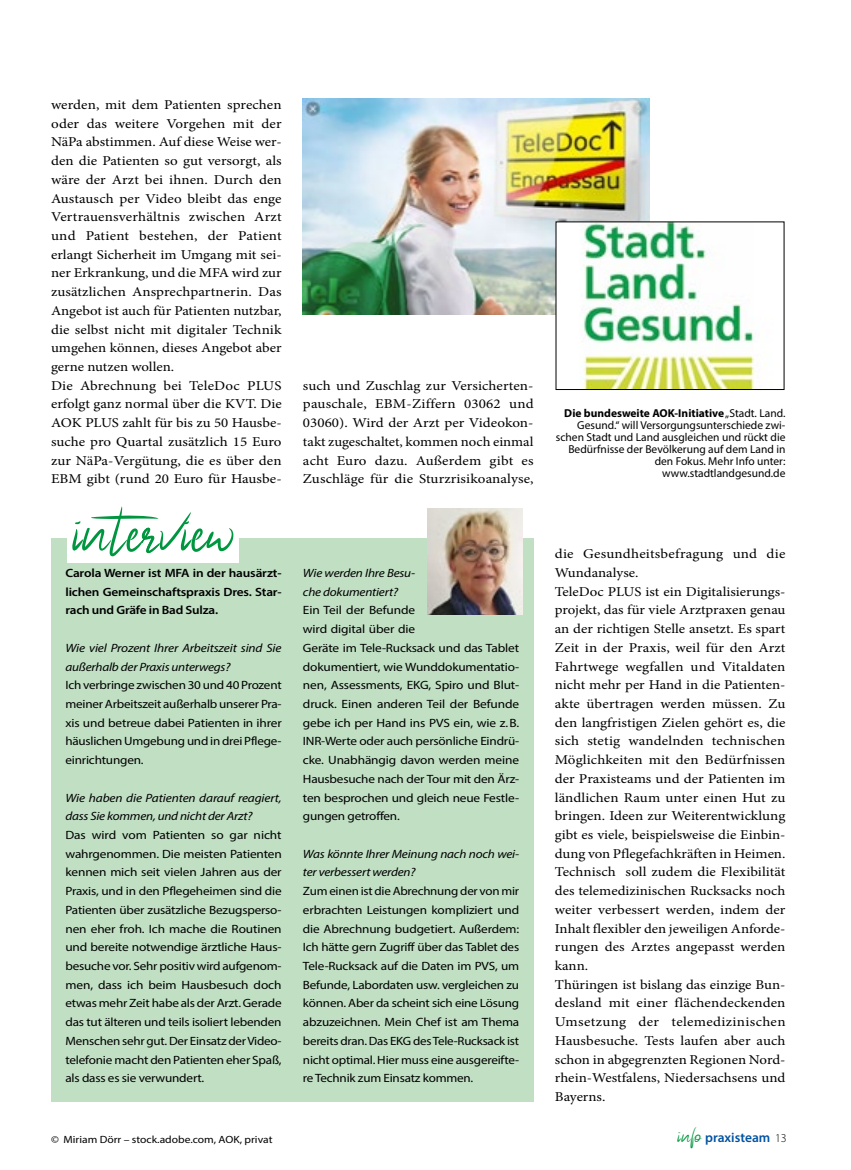
<style>
.page{position:relative;width:851px;height:1170px;background:#fff}
.page>*{position:absolute;margin:0;border:0;box-sizing:border-box;transform-origin:0 0}
.t1{font:37.5px "Nalika Signature";color:#00963e}
.t2{font:13.5px/18.8px "Minion Pro";color:#000;scale:1.11 1}
.t3{font:600 13.5px "Myriad Pro";color:#0053a2}
.t4{font:12px/18.8px "Myriad Pro";letter-spacing:-.015em;color:#000;text-align:justify;scale:1.11 1}
.t5{font:12px/18.8px "Myriad Pro";letter-spacing:-.015em;color:#000;text-align:justify;scale:1.08 1}
.t6{font:12px/18.8px "Myriad Pro";letter-spacing:-.015em;color:#000;text-align:justify;scale:1.09 1}
.t7{font:italic 12px/18.8px "Myriad Pro";letter-spacing:-.015em;color:#000;scale:1.11 1}
.t8{font:600 12px/18.8px "Myriad Pro";letter-spacing:-.015em;color:#000;text-align:justify;scale:1.11 1}
.t9{font:italic 12px/18.8px "Myriad Pro";letter-spacing:-.015em;color:#000;scale:1.1 1}
.t10{font:11.55px/12px "Myriad Pro";color:#000;text-align:right}
.t11{font:10.5px "Myriad Pro";color:#000;scale:1.1 1}
.s1{font-weight:700}
.s2{font-weight:300;font-size:12px;color:#000}
</style>
<div class="page">
<div style="left:51px;top:538px;width:482px;height:562px;background:#c0dfc3"></div>
<img style="left:303px;top:99px;width:346px;height:215px">
<img style="left:557px;top:224px;width:208px;height:163px">
<img style="left:428px;top:509px;width:94px;height:105px">
<div style="left:67px;top:506px;width:171px;height:57px;background:#fff"></div>
<svg style="left:72px;top:506px;width:161px;height:50px"></svg>
<p class="t2" style="left:51px;top:95px;width:209px">werden, mit dem Patienten sprechen oder das weitere Vorgehen mit der NäPa abstimmen. Auf diese Weise wer&shy;den die Patienten so gut versorgt, als wäre der Arzt bei ihnen. Durch den Austausch per Video bleibt das enge Vertrauensverhältnis zwischen Arzt und Patient bestehen, der Patient erlangt Sicherheit im Umgang mit sei&shy;ner Erkrankung, und die MFA wird zur zusätzlichen Ansprechpartnerin. Das Angebot ist auch für Patienten nutzbar, die selbst nicht mit digitaler Technik umgehen können, dieses Angebot aber gerne nutzen wollen.<br>Die Abrechnung bei TeleDoc PLUS erfolgt ganz normal über die KVT. Die AOK PLUS zahlt für bis zu 50 Hausbe&shy;suche pro Quartal zusätzlich 15 Euro zur NäPa-Vergütung, die es über den EBM gibt (rund 20 Euro für Hausbe-</p>
<p class="t2" style="left:303px;top:376px;width:209px;text-align:justify">such und Zuschlag zur Versicherten&shy;pauschale, EBM-Ziffern 03062 und 03060). Wird der Arzt per Videokon&shy;takt zugeschaltet, kommen noch einmal acht Euro dazu. Außerdem gibt es Zuschläge für die Sturzrisikoanalyse,</p>
<p class="t10" style="left:555px;top:407px;width:231px"><span class="s1">Die bundesweite AOK-Initiative</span> „Stadt. Land.<br>Gesund.“ will Versorgungsunterschiede zwi&shy;schen Stadt und Land ausgleichen und rückt die Bedürfnisse der Bevölkerung auf dem Land in den Fokus. Mehr Info unter: www.stadtlandgesund.de</p>
<p class="t8" style="left:65px;top:563px;width:196px">Carola Werner ist MFA in der hausärzt&shy;lichen Gemeinschaftspraxis Dres. Star&shy;rach und Gräfe in Bad Sulza.</p>
<p class="t7" style="left:65px;top:638px;width:196px">Wie viel Prozent Ihrer Arbeitszeit sind Sie außerhalb der Praxis unterwegs?</p>
<p class="t6" style="left:65px;top:675px;width:200px">Ich verbringe zwischen 30 und 40 Prozent meiner Arbeitszeit außerhalb unserer Pra&shy;xis und betreue dabei Patienten in ihrer häuslichen Umgebung und in drei Pflege&shy;einrichtungen.</p>
<p class="t7" style="left:65px;top:787px;width:196px">Wie haben die Patienten darauf reagiert, dass Sie kommen, und nicht der Arzt?</p>
<p class="t4" style="left:65px;top:825px;width:196px">Das wird vom Patienten so gar nicht wahrgenommen. Die meisten Patienten kennen mich seit vielen Jahren aus der Praxis, und in den Pflegeheimen sind die Patienten über zusätzliche Bezugsperso&shy;nen eher froh. Ich mache die Routinen und bereite notwendige ärztliche Haus&shy;besuche vor. Sehr positiv wird aufgenom&shy;men, dass ich beim Hausbesuch doch etwas mehr Zeit habe als der Arzt. Gerade das tut älteren und teils isoliert lebenden Menschen sehr gut. Der Einsatz der Video&shy;telefonie macht den Patienten eher Spaß, als dass es sie verwundert.</p>
<p class="t11" style="left:51px;top:1132px;width:203px">© Miriam Dörr – stock.adobe.com, AOK, privat</p>
<p class="t9" style="left:303px;top:563px;width:103px">Wie werden Ihre Besu&shy;che dokumentiert?</p>
<p class="t4" style="left:303px;top:600px;width:196px;text-align:left">Ein Teil der Befunde<br>wird digital über die<br>Geräte im Tele-Rucksack und das Tablet dokumentiert, wie Wunddokumentatio&shy;nen, Assessments, EKG, Spiro und Blut&shy;druck. Einen anderen Teil der Befunde gebe ich per Hand ins PVS ein, wie z.B.<br>INR-Werte oder auch persönliche Eindrü&shy;cke. Unabhängig davon werden meine Hausbesuche nach der Tour mit den Ärz&shy;ten besprochen und gleich neue Festle&shy;gungen getroffen.</p>
<p class="t9" style="left:303px;top:844px;width:198px">Was könnte Ihrer Meinung nach noch wei&shy;ter verbessert werden?</p>
<p class="t5" style="left:303px;top:881px;width:202px">Zum einen ist die Abrechnung der von mir erbrachten Leistungen kompliziert und die Abrechnung budgetiert. Außerdem:<br>Ich hätte gern Zugriff über das Tablet des Tele-Rucksack auf die Daten im PVS, um Befunde, Labordaten usw. vergleichen zu können. Aber da scheint sich eine Lösung abzuzeichnen. Mein Chef ist am Thema bereits dran. Das EKG des Tele-Rucksack ist nicht optimal. Hier muss eine ausgereifte&shy;re Technik zum Einsatz kommen.</p>
<p class="t2" style="left:554px;top:544px;width:209px">die Gesundheitsbefragung und die Wundanalyse.<br>TeleDoc PLUS ist ein Digitalisierungs&shy;projekt, das für viele Arztpraxen genau an der richtigen Stelle ansetzt. Es spart Zeit in der Praxis, weil für den Arzt Fahrtwege wegfallen und Vitaldaten nicht mehr per Hand in die Patienten&shy;akte übertragen werden müssen. Zu den langfristigen Zielen gehört es, die sich stetig wandelnden technischen Möglichkeiten mit den Bedürfnissen der Praxisteams und der Patienten im ländlichen Raum unter einen Hut zu bringen. Ideen zur Weiterentwicklung gibt es viele, beispielsweise die Einbin&shy;dung von Pflegefachkräften in Heimen.<br>Technisch soll zudem die Flexibilität des telemedizinischen Rucksacks noch weiter verbessert werden, indem der Inhalt flexibler den jeweiligen Anforde&shy;rungen des Arztes angepasst werden kann.<br>Thüringen ist bislang das einzige Bun&shy;desland mit einer flächendeckenden Umsetzung der telemedizinischen Hausbesuche. Tests laufen aber auch schon in abgegrenzten Regionen Nord&shy;rhein-Westfalens, Niedersachsens und Bayerns.</p>
<h1 class="t1" style="left:678px;top:1119px;width:25px">info</h1>
<p class="t3" style="left:705px;top:1128px;width:83px">praxisteam <span class="s2">13</span></p>
</div>
